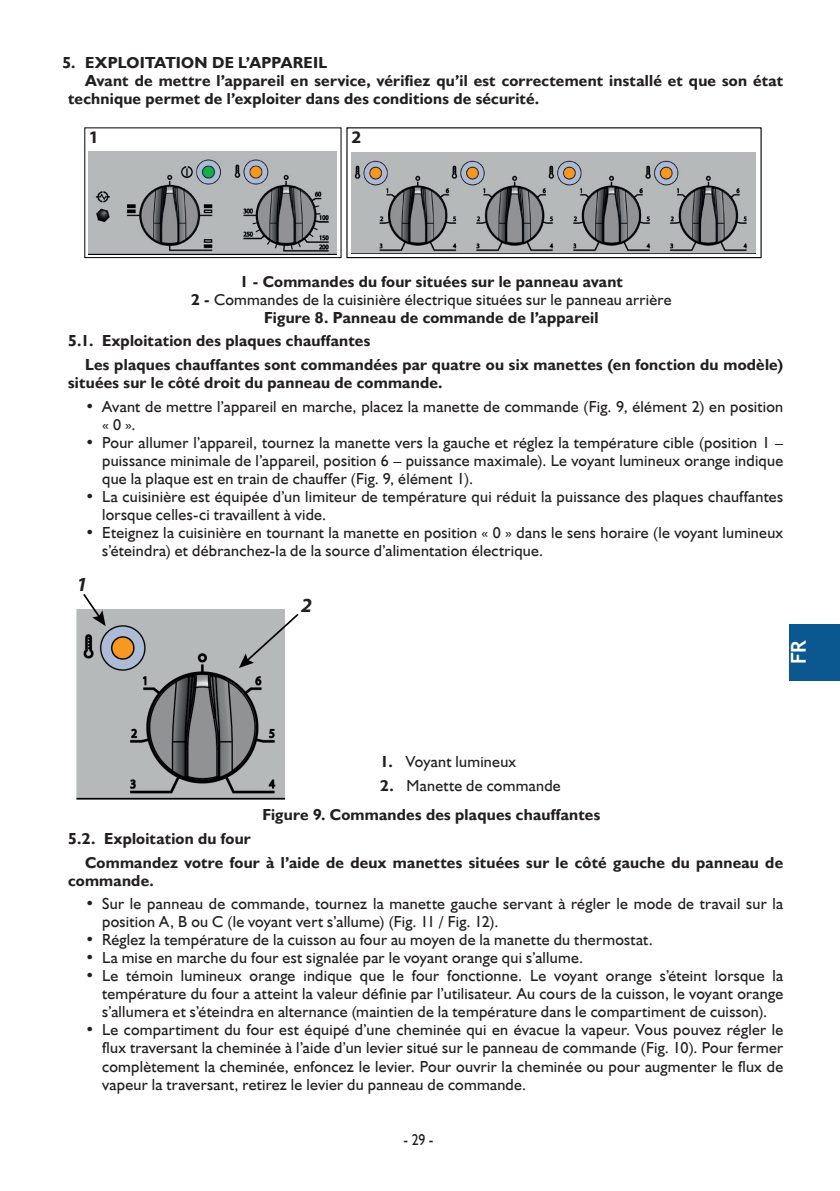
<style>
.page{position:relative;width:840px;height:1191px;background:#fff}
.page>*{position:absolute;margin:0;border:0;box-sizing:border-box;transform-origin:0 0}
.t1{font:700 20.6px "Trebuchet MS";color:#fff}
.t2{font:italic 700 20px "Myriad Pro";color:#231f20}
.t3{font:700 17.8px "Myriad Pro";color:#231f20}
.Podpis_rysunku{font:16px/18px "Humanst 521 EU";letter-spacing:.015em;color:#231f20}
.Tekst_podstawowy_Bol{font:700 16px/18px "Humanst 521 EU";letter-spacing:.015em;color:#231f20}
.Podpis_rysunku-2{font:700 16px "Humanst 521 EU";letter-spacing:.015em;color:#231f20}
.Podpis_rysunku-3{font:16px "Humanst 521 EU";letter-spacing:.015em;color:#231f20;scale:.86 1}
.s1{font-weight:700}
</style>
<div class="page">
<div style="left:788px;top:624px;width:51px;height:56px;background:#0b5890"></div>
<img style="left:351px;top:153px;width:404px;height:100px">
<img style="left:89px;top:151px;width:248px;height:103px">
<div style="left:84px;top:127px;width:257px;height:131px;border:1px solid #000001"></div>
<div style="left:346px;top:127px;width:415px;height:131px;border:1px solid #000001"></div>
<img style="left:76px;top:609px;width:208px;height:190px">
<svg style="left:239px;top:612px;width:60px;height:56px"></svg>
<svg style="left:81px;top:594px;width:25px;height:32px"></svg>
<p class="Tekst_podstawowy_Bol" style="left:62px;top:53px;width:266px">5. EXPLOITATION DE L’APPAREIL</p>
<p class="Tekst_podstawowy_Bol" style="left:68px;top:71px;width:716px;text-indent:17px">Avant de mettre l’appareil en service, vérifiez qu’il est correctement installé et que son état technique permet de l’exploiter dans des conditions de sécurité.</p>
<p class="t3" style="left:89px;top:125px;width:11px">1</p>
<p class="t3" style="left:351px;top:125px;width:11px">2</p>
<p class="Podpis_rysunku-2" style="left:239px;top:271px;width:384px">1 - Commandes du four situées sur le panneau avant</p>
<p class="Podpis_rysunku" style="left:191px;top:290px;width:481px"><span class="s1">2 -</span> Commandes de la cuisinière électrique situées sur le panneau arrière</p>
<p class="Podpis_rysunku-2" style="left:264px;top:307px;width:335px">Figure 8. Panneau de commande de l’appareil</p>
<p class="Tekst_podstawowy_Bol" style="left:68px;top:332px;width:303px">5.1. Exploitation des plaques chauffantes</p>
<p class="Tekst_podstawowy_Bol" style="left:68px;top:356px;width:716px;text-indent:17px">Les plaques chauffantes sont commandées par quatre ou six manettes (en fonction du modèle) situées sur le côté droit du panneau de commande.</p>
<p class="Podpis_rysunku" style="left:102px;top:397px;width:682px;text-indent:-17px"><span class="s1">•</span> Avant de mettre l’appareil en marche, placez la manette de commande (Fig. 9, élément 2) en position « 0 ».</p>
<p class="Podpis_rysunku" style="left:102px;top:433px;width:682px;text-align:justify;text-indent:-17px"><span class="s1">•</span> Pour allumer l’appareil, tournez la manette vers la gauche et réglez la température cible (position 1 – puissance minimale de l’appareil, position 6 – puissance maximale). Le voyant lumineux orange indique que la plaque est en train de chauffer (Fig. 9, élément 1).</p>
<p class="Podpis_rysunku" style="left:102px;top:487px;width:682px;text-indent:-17px"><span class="s1">•</span> La cuisinière est équipée d’un limiteur de température qui réduit la puissance des plaques chauffantes lorsque celles-ci travaillent à vide.</p>
<p class="Podpis_rysunku" style="left:102px;top:523px;width:682px;text-indent:-17px"><span class="s1">•</span> Eteignez la cuisinière en tournant la manette en position « 0 » dans le sens horaire (le voyant lumineux s’éteindra) et débranchez-la de la source d’alimentation électrique.</p>
<p class="t2" style="left:301px;top:592px;width:12px">2</p>
<p class="t3" style="left:351px;top:277px;width:11px">2</p>
<p class="t2" style="left:76px;top:572px;width:12px">1</p>
<p class="Podpis_rysunku" style="left:380px;top:753px;width:137px"><span class="s1">1.</span> Voyant lumineux</p>
<p class="Podpis_rysunku" style="left:380px;top:776px;width:182px"><span class="s1">2.</span> Manette de commande</p>
<p class="Podpis_rysunku-2" style="left:262px;top:805px;width:339px">Figure 9. Commandes des plaques chauffantes</p>
<p class="t1" style="left:785px;top:664px;width:26px;rotate:-90deg">FR</p>
<p class="Tekst_podstawowy_Bol" style="left:68px;top:829px;width:184px">5.2. Exploitation du four</p>
<p class="Tekst_podstawowy_Bol" style="left:68px;top:853px;width:716px;text-indent:17px">Commandez votre four à l’aide de deux manettes situées sur le côté gauche du panneau de commande.</p>
<p class="Podpis_rysunku" style="left:102px;top:895px;width:682px;text-indent:-17px"><span class="s1">•</span> Sur le panneau de commande, tournez la manette gauche servant à régler le mode de travail sur la position A, B ou C (le voyant vert s’allume) (Fig. 11 / Fig. 12).</p>
<p class="Podpis_rysunku" style="left:85px;top:931px;width:569px"><span class="s1">•</span> Réglez la température de la cuisson au four au moyen de la manette du thermostat.</p>
<p class="Podpis_rysunku" style="left:85px;top:949px;width:499px"><span class="s1">•</span> La mise en marche du four est signalée par le voyant orange qui s’allume.</p>
<p class="Podpis_rysunku" style="left:102px;top:967px;width:682px;text-align:justify;text-indent:-17px"><span class="s1">•</span> Le témoin lumineux orange indique que le four fonctionne. Le voyant orange s’éteint lorsque la température du four a atteint la valeur définie par l’utilisateur. Au cours de la cuisson, le voyant orange s’allumera et s’éteindra en alternance (maintien de la température dans le compartiment de cuisson).</p>
<p class="Podpis_rysunku" style="left:102px;top:1021px;width:682px;text-align:justify;text-indent:-17px"><span class="s1">•</span> Le compartiment du four est équipé d’une cheminée qui en évacue la vapeur. Vous pouvez régler le flux traversant la cheminée à l’aide d’un levier situé sur le panneau de commande (Fig. 10). Pour fermer complètement la cheminée, enfoncez le levier. Pour ouvrir la cheminée ou pour augmenter le flux de vapeur la traversant, retirez le levier du panneau de commande.</p>
<p class="Podpis_rysunku-3" style="left:403px;top:1129px;width:36px">- 29 -</p>
</div>
